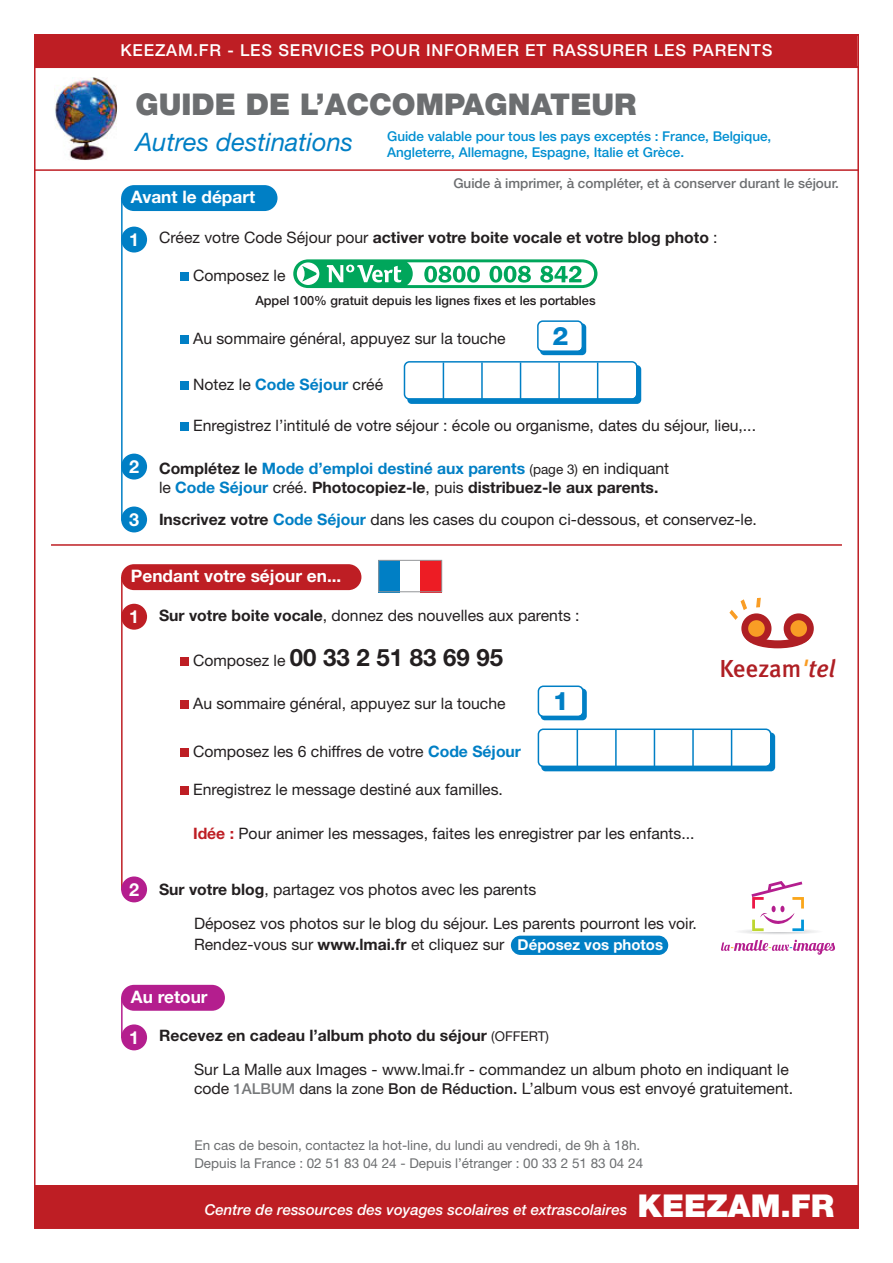
<style>
.page{position:relative;width:893px;height:1263px;background:#fff}
.page>*{position:absolute;margin:0;border:0;box-sizing:border-box;transform-origin:0 0}
.t1{font:900 30px "Helvetica Neue";color:#6c6e70}
.t2{font:italic 25.5px "Helvetica Neue CE";color:#007fc5}
.t3{font:800 25.5px "Helvetica Neue";color:#007fc5}
.t4{font:500 24.6px "Meta Plus";color:#af1f24}
.t5{font:700 24px "Helvetica Neue";color:#231f20}
.t6{font:700 18px "Helvetica Neue";color:#fff}
.t7{font:700 17.25px "Helvetica Neue";color:#fff}
.t8{font:500 16.5px "Helvetica Neue";letter-spacing:.05em;color:#fff}
.t9{font:15.75px/33.5px "Helvetica Neue";color:#231f20}
.t10{font:700 15.75px/18.9px "Helvetica Neue";color:#231f20}
.t11{font:italic 500 15px "Helvetica Neue";color:#fff}
.t12{font:13.5px/18px "Helvetica Neue";color:#6c6e70}
.t13{font:500 13.5px/16.2px "Helvetica Neue";color:#008fd1}
.t14{font:500 13.5px "Helvetica Neue";color:#6c6e70}
.t15{font:500 12.75px "Helvetica Neue";color:#231f20}
.s1{font-weight:400}
.s2{font-weight:700;color:#007fc5}
.s3{color:#007fc5}
.s4{font-weight:400;font-size:13.5px}
.s5{font-weight:700}
.s6{font-weight:400;font-size:15.75px}
.s7{font-weight:700;color:#be1e24}
.s8{font-weight:700;font-size:15px;color:#fff}
.s9{font-style:italic;color:#f99d25}
.s10{font-style:italic}
.s11{font-size:13.5px}
.s12{font-weight:500;font-size:15px;color:#76787a}
.s13{font-size:15px}
.s14{font-weight:500;font-size:15px}
.s15{font-weight:900;font-style:normal;font-size:31.5px}
</style>
<div class="page">
<div style="left:34px;top:1185px;width:825px;height:43px;background:#be1e24"></div>
<div style="left:36px;top:36px;width:821px;height:31px;background:#be1e24"></div>
<div style="left:34px;top:34px;width:825px;height:34px;border:2px solid #be1e24"></div>
<hr style="left:121px;top:198px;width:2px;height:322px;background:#007fc5">
<hr style="left:121px;top:577px;width:2px;height:313px;background:#be1e24">
<div style="left:378px;top:560px;width:22px;height:32px;background:#007fc5"></div>
<div style="left:421px;top:560px;width:21px;height:32px;background:#ed1c24"></div>
<div style="left:378px;top:560px;width:64px;height:32px;border:1px solid #939598"></div>
<div style="left:180px;top:422px;width:9px;height:9px;background:#007fc5"></div>
<div style="left:180px;top:382px;width:9px;height:8px;background:#007fc5"></div>
<div style="left:180px;top:335px;width:9px;height:9px;background:#007fc5"></div>
<div style="left:180px;top:273px;width:9px;height:8px;background:#007fc5"></div>
<div style="left:180px;top:786px;width:9px;height:8px;background:#be1e24"></div>
<div style="left:180px;top:748px;width:9px;height:9px;background:#be1e24"></div>
<div style="left:180px;top:700px;width:9px;height:9px;background:#be1e24"></div>
<div style="left:180px;top:657px;width:9px;height:8px;background:#be1e24"></div>
<hr style="left:51px;top:544px;width:791px;height:2px;background:#be1e24">
<div style="left:540px;top:323px;width:46px;height:32px;background:#007fc5;border-radius:4px"></div>
<svg style="left:537px;top:320px;width:46px;height:32px"></svg>
<svg style="left:291px;top:257px;width:309px;height:33px"></svg>
<svg style="left:293px;top:259px;width:304px;height:29px"></svg>
<hr style="left:34px;top:169px;width:825px;height:2px;background:#be1e24">
<div style="left:121px;top:227px;width:26px;height:25px;background:#007fc5;border-radius:50%"></div>
<div style="left:121px;top:604px;width:26px;height:26px;background:#be1e24;border-radius:50%"></div>
<hr style="left:121px;top:997px;width:2px;height:41px;background:#b41e8e">
<div style="left:121px;top:1024px;width:26px;height:26px;background:#b41e8e;border-radius:50%"></div>
<div style="left:121px;top:876px;width:26px;height:26px;background:#b41e8e;border-radius:50%"></div>
<div style="left:121px;top:454px;width:26px;height:25px;background:#007fc5;border-radius:50%"></div>
<div style="left:121px;top:506px;width:26px;height:26px;background:#007fc5;border-radius:50%"></div>
<div style="left:121px;top:185px;width:156px;height:26px;background:#007fc5;border-radius:13px"></div>
<div style="left:121px;top:564px;width:240px;height:26px;background:#be1e24;border-radius:13px"></div>
<div style="left:121px;top:985px;width:104px;height:26px;background:#b41e8e;border-radius:13px"></div>
<div style="left:407px;top:365px;width:234px;height:39px;background:#007fc5;border-radius:4px"></div>
<svg style="left:404px;top:361px;width:234px;height:39px;background:#e4f1f8"></svg>
<hr style="left:443px;top:362px;width:1px;height:38px;background:#007fc5">
<hr style="left:481px;top:362px;width:2px;height:38px;background:#007fc5">
<hr style="left:520px;top:362px;width:1px;height:38px;background:#007fc5">
<hr style="left:558px;top:362px;width:2px;height:38px;background:#007fc5">
<hr style="left:597px;top:362px;width:1px;height:38px;background:#007fc5">
<div style="left:511px;top:936px;width:157px;height:19px;background:#007fc5;border-radius:10px"></div>
<svg style="left:721px;top:940px;width:114px;height:15px"></svg>
<svg style="left:732px;top:928px;width:92px;height:7px"></svg>
<svg style="left:751px;top:881px;width:53px;height:50px"></svg>
<svg style="left:729px;top:597px;width:85px;height:52px"></svg>
<img style="left:55px;top:78px;width:63px;height:82px">
<div style="left:541px;top:688px;width:46px;height:32px;background:#007fc5;border-radius:4px"></div>
<svg style="left:538px;top:685px;width:46px;height:32px"></svg>
<div style="left:541px;top:733px;width:234px;height:38px;background:#007fc5;border-radius:4px"></div>
<svg style="left:538px;top:728px;width:233px;height:39px;background:#e7f3f9"></svg>
<hr style="left:577px;top:730px;width:1px;height:37px;background:#007fc5">
<hr style="left:615px;top:730px;width:2px;height:38px;background:#007fc5">
<hr style="left:654px;top:730px;width:1px;height:38px;background:#007fc5">
<hr style="left:692px;top:730px;width:2px;height:38px;background:#007fc5">
<hr style="left:731px;top:730px;width:1px;height:38px;background:#007fc5">
<p class="t8" style="left:120px;top:45px;width:653px">KEEZAM.FR - LES SERVICES POUR INFORMER ET RASSURER LES PARENTS</p>
<h1 class="t1" style="left:135px;top:93px;width:502px">GUIDE DE L’ACCOMPAGNATEUR</h1>
<h2 class="t2" style="left:136px;top:133px;width:219px">Autres destinations</h2>
<p class="t13" style="left:387px;top:129px;width:386px">Guide valable pour tous les pays exceptés : France, Belgique,<br>Angleterre, Allemagne, Espagne, Italie et Grèce.</p>
<p class="t7" style="left:131px;top:191px;width:126px">Avant le départ</p>
<p class="t14" style="left:453px;top:179px;width:387px">Guide à imprimer, à compléter, et à conserver durant le séjour.</p>
<p class="t6" style="left:129px;top:233px;width:12px">1</p>
<p class="t6" style="left:129px;top:460px;width:12px">2</p>
<p class="t6" style="left:129px;top:513px;width:12px">3</p>
<p class="t10" style="left:159px;top:230px;width:560px"><span class="s1">Créez votre Code Séjour pour</span> activer votre boite vocale et votre blog photo <span class="s1">:</span></p>
<p class="t9" style="left:193px;top:260px;width:94px">Composez le</p>
<p class="t15" style="left:255px;top:296px;width:342px">Appel 100% gratuit depuis les lignes fixes et les portables</p>
<h2 class="t3" style="left:552px;top:327px;width:18px">2</h2>
<p class="t9" style="left:193px;top:323px;width:314px">Au sommaire général, appuyez sur la touche</p>
<p class="t9" style="left:193px;top:369px;width:191px">Notez le <span class="s2">Code Séjour</span> créé</p>
<p class="t9" style="left:193px;top:410px;width:564px">Enregistrez l’intitulé de votre séjour : école ou organisme, dates du séjour, lieu,...</p>
<p class="t10" style="left:159px;top:460px;width:512px">Complétez le <span class="s3">Mode d’emploi destiné aux parents</span> <span class="s4">(page 3)</span> <span class="s1">en indiquant le</span> <span class="s3">Code Séjour</span> <span class="s1">créé.</span> Photocopiez-le<span class="s1">, puis</span> distribuez-le aux parents.</p>
<p class="t9" style="left:159px;top:504px;width:599px"><span class="s5">Inscrivez votre</span> <span class="s2">Code Séjour</span> dans les cases du coupon ci-dessous, et conservez-le.</p>
<p class="t7" style="left:131px;top:570px;width:212px">Pendant votre séjour en...</p>
<p class="t6" style="left:129px;top:610px;width:12px">1</p>
<p class="t6" style="left:129px;top:883px;width:12px">2</p>
<p class="t9" style="left:159px;top:600px;width:422px"><span class="s5">Sur votre boite vocale</span>, donnez des nouvelles aux parents :</p>
<h3 class="t5" style="left:193px;top:648px;width:311px"><span class="s6">Composez le</span> 00 33 2 51 83 69 95</h3>
<p class="t9" style="left:193px;top:688px;width:314px">Au sommaire général, appuyez sur la touche</p>
<p class="t9" style="left:193px;top:736px;width:329px">Composez les 6 chiffres de votre <span class="s2">Code Séjour</span></p>
<p class="t9" style="left:193px;top:774px;width:311px">Enregistrez le message destiné aux familles.</p>
<p class="t9" style="left:193px;top:818px;width:503px"><span class="s7">Idée :</span> Pour animer les messages, faites les enregistrer par les enfants...</p>
<h2 class="t3" style="left:553px;top:692px;width:18px">1</h2>
<p class="t9" style="left:159px;top:875px;width:379px"><span class="s5">Sur votre blog</span>, partagez vos photos avec les parents</p>
<p class="t9" style="left:194px;top:914px;width:504px;line-height:21px">Déposez vos photos sur le blog du séjour. Les parents pourront les voir.<br>Rendez-vous sur <span class="s5">www.lmai.fr</span> et cliquez sur <span class="s8">Déposez vos photos</span></p>
<p class="t7" style="left:131px;top:990px;width:78px">Au retour</p>
<h3 class="t4" style="left:720px;top:655px;width:118px">Keezam<span class="s9">'</span><span class="s10">tel</span></h3>
<p class="t6" style="left:129px;top:1031px;width:12px">1</p>
<p class="t9" style="left:194px;top:1020px;width:596px;text-indent:-35px"><span class="s5">Recevez en cadeau l’album photo du séjour</span> <span class="s11">(OFFERT)<br></span>Sur La Malle aux Images - www.lmai.fr - commandez un album photo en indiquant le</p>
<p class="t9" style="left:194px;top:1073px;width:601px">code <span class="s12">1ALBUM</span> <span class="s13">dans la zone</span> <span class="s14">Bon de Réduction.</span> L’album vous est envoyé gratuitement.</p>
<p class="t12" style="left:194px;top:1138px;width:450px">En cas de besoin, contactez la hot-line, du lundi au vendredi, de 9h à 18h.<br>Depuis la France : 02 51 83 04 24 - Depuis l’étranger : 00 33 2 51 83 04 24</p>
<p class="t11" style="left:205px;top:1204px;width:631px">Centre de ressources des voyages scolaires et extrascolaires <span class="s15">KEEZAM.FR</span></p>
</div>
